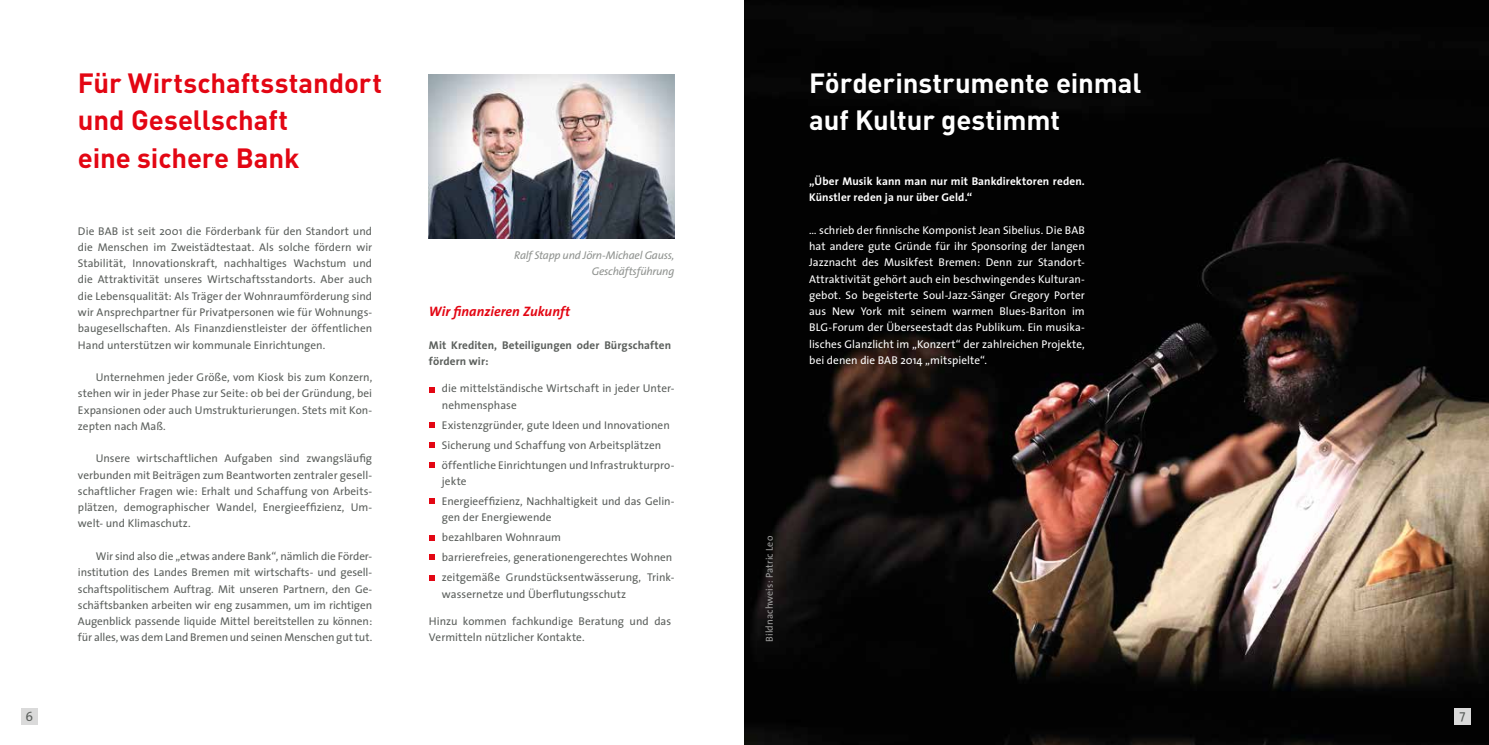
<style>
.page{position:relative;width:1489px;height:745px;background:#fff}
.page>*{position:absolute;margin:0;border:0;box-sizing:border-box;transform-origin:0 0}
.t1{font:700 27.5px/37.5px "DIN";letter-spacing:-.005em;color:#e30613}
.t2{font:700 27.5px/37.5px "DIN";letter-spacing:-.005em;color:#fff}
.t3{font:italic 700 13.75px "The Sans";letter-spacing:.005em;color:#e30613}
.t4{font:13.12px "The Sans";color:#5b5f5c}
.t5{font:11.25px/16.2px "The Sans";color:#5b5f5c}
.t6{font:11.25px/16.2px "The Sans";letter-spacing:.005em;color:#fff;text-align:justify}
.t7{font:700 11.25px/16.2px "The Sans";letter-spacing:.01em;color:#fff}
.t8{font:700 11.25px/16.2px "The Sans";letter-spacing:.01em;color:#5b5f5c}
.t9{font:italic 11.25px/16.2px "The Sans";letter-spacing:-.02em;color:#909390;text-align:right}
.t10{font:10px "The Sans";letter-spacing:.01em;color:#9d9d9c}
</style>
<div class="page">
<div style="left:21px;top:707px;width:17px;height:17px;background:#dadada"></div>
<img style="left:744px;top:0;width:744px;height:744px">
<svg style="left:429px;top:387px;width:5px;height:5px"></svg>
<svg style="left:429px;top:422px;width:5px;height:5px"></svg>
<svg style="left:429px;top:442px;width:6px;height:5px"></svg>
<svg style="left:429px;top:462px;width:6px;height:5px"></svg>
<svg style="left:429px;top:498px;width:6px;height:5px"></svg>
<svg style="left:429px;top:535px;width:5px;height:5px"></svg>
<svg style="left:429px;top:554px;width:6px;height:6px"></svg>
<svg style="left:429px;top:575px;width:5px;height:5px"></svg>
<div style="left:1454px;top:707px;width:16px;height:17px;background:#dadada"></div>
<img style="left:429px;top:74px;width:245px;height:164px">
<p class="t4" style="left:26px;top:705px;width:9px">6</p>
<h1 class="t1" style="left:78px;top:63px;width:305px">Für Wirtschaftsstandort und Gesellschaft<br>eine sichere Bank</h1>
<p class="t5" style="left:78px;top:222px;width:296px;text-align:justify">Die BAB ist seit 2001 die Förderbank für den Standort und die Menschen im Zweistädtestaat. Als solche fördern wir Stabilität, Innovationskraft, nachhaltiges Wachstum und die Attraktivität unseres Wirtschaftsstandorts. Aber auch die Lebensqualität: Als Träger der Wohnraumförderung sind wir Ansprechpartner für Privatpersonen wie für Wohnungs&shy;baugesellschaften. Als Finanzdienstleister der öffentlichen Hand unterstützen wir kommunale Einrichtungen.</p>
<p class="t5" style="left:78px;top:368px;width:296px;text-align:justify;text-indent:18px">Unternehmen jeder Größe, vom Kiosk bis zum Konzern, stehen wir in jeder Phase zur Seite: ob bei der Gründung, bei Expansionen oder auch Umstrukturierungen. Stets mit Kon&shy;zepten nach Maß.</p>
<p class="t5" style="left:78px;top:450px;width:296px;text-align:justify;text-indent:18px">Unsere wirtschaftlichen Aufgaben sind zwangsläufig verbunden mit Beiträgen zum Beantworten zentraler gesell&shy;schaftlicher Fragen wie: Erhalt und Schaffung von Arbeits&shy;plätzen, demographischer Wandel, Energieeffizienz, Um&shy;welt- und Klimaschutz.</p>
<p class="t5" style="left:78px;top:547px;width:296px;text-align:justify;text-indent:18px">Wir sind also die „etwas andere Bank“, nämlich die Förder&shy;institution des Landes Bremen mit wirtschafts- und gesell&shy;schaftspolitischem Auftrag. Mit unseren Partnern, den Ge&shy;schäftsbanken arbeiten wir eng zusammen, um im richtigen Augenblick passende liquide Mittel bereitstellen zu können: für alles, was dem Land Bremen und seinen Menschen gut tut.</p>
<p class="t9" style="left:514px;top:247px;width:162px">Ralf Stapp und Jörn-Michael Gauss,<br>Geschäftsführung</p>
<p class="t3" style="left:429px;top:299px;width:143px">Wir finanzieren Zukunft</p>
<p class="t8" style="left:429px;top:336px;width:244px">Mit Krediten, Beteiligungen oder Bürgschaften fördern wir:</p>
<p class="t5" style="left:442px;top:380px;width:234px">die mittelständische Wirtschaft in jeder Unter&shy;nehmensphase</p>
<p class="t5" style="left:442px;top:414px;width:234px;line-height:20px">Existenzgründer, gute Ideen und Innovationen<br>Sicherung und Schaffung von Arbeitsplätzen öffentliche Einrichtungen und Infrastrukturpro-</p>
<p class="t5" style="left:442px;top:470px;width:234px;line-height:20px">jekte<br>Energieeffizienz, Nachhaltigkeit und das Gelin-</p>
<p class="t5" style="left:442px;top:507px;width:234px;line-height:20px">gen der Energiewende<br>bezahlbaren Wohnraum<br>barrierefreies, generationengerechtes Wohnen zeitgemäße Grundstücksentwässerung, Trink-</p>
<p class="t5" style="left:442px;top:585px;width:186px">wassernetze und Überflutungsschutz</p>
<p class="t5" style="left:429px;top:612px;width:244px">Hinzu kommen fachkundige Beratung und das<br>Vermitteln nützlicher Kontakte.</p>
<h1 class="t2" style="left:809px;top:63px;width:334px">Förderinstrumente einmal auf Kultur gestimmt</h1>
<p class="t7" style="left:809px;top:173px;width:277px">„Über Musik kann man nur mit Bankdirektoren reden.<br>Künstler reden ja nur über Geld.“</p>
<p class="t6" style="left:809px;top:221px;width:277px">… schrieb der finnische Komponist Jean Sibelius. Die BAB hat andere gute Gründe für ihr Sponsoring der langen Jazznacht des Musikfest Bremen: Denn zur Standort-Attraktivität gehört auch ein beschwingendes Kulturan&shy;gebot. So begeisterte Soul-Jazz-Sänger Gregory Porter aus New York mit seinem warmen Blues-Bariton im BLG-Forum der Überseestadt das Publikum. Ein musika&shy;lisches Glanzlicht im „Konzert“ der zahlreichen Projekte, bei denen die BAB 2014 „mitspielte“.</p>
<p class="t10" style="left:761px;top:641px;width:107px;rotate:-90deg">Bildnachweis: Patric Leo</p>
<p class="t4" style="left:1459px;top:702px;width:8px">7</p>
</div>
